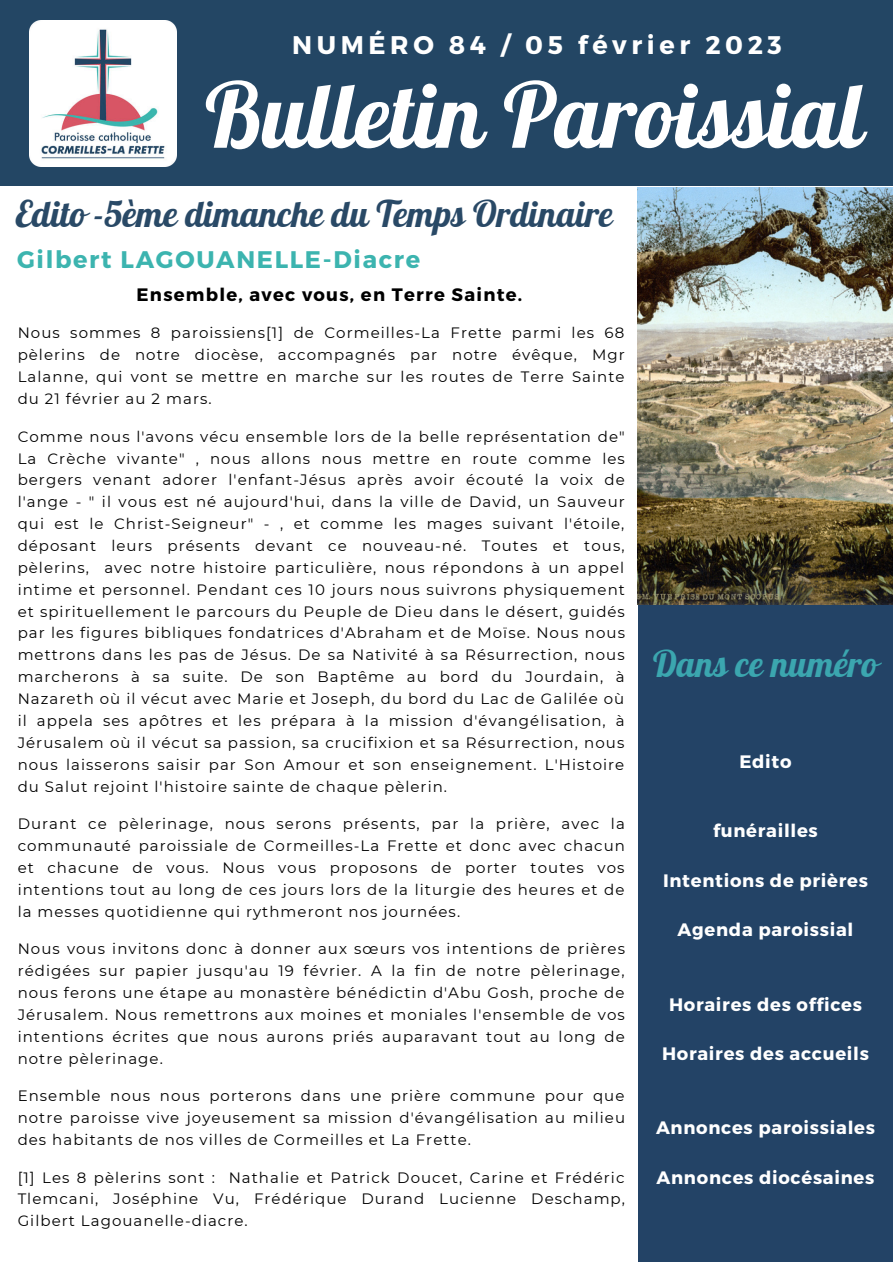
<style>
.page{position:relative;width:893px;height:1264px;background:#fff}
.page>*{position:absolute;margin:0;border:0;box-sizing:border-box;transform-origin:0 0}
.t1{font:89.85px "Lobster";color:#fff}
.t2{font:36px "Lobster";color:#294966}
.t3{font:36px "Lobster";color:#3ba6af}
.t4{font:700 25.5px "Montserrat";letter-spacing:.18em;color:#fff}
.t5{font:700 24px "Montserrat";letter-spacing:.07em;color:#3cb4af}
.t6{font:700 18px "Montserrat";letter-spacing:.04em;color:#fff}
.t7{font:700 18px "Montserrat";letter-spacing:.07em;color:#000}
.t8{font:15px/21.9px "Montserrat";letter-spacing:.07em;color:#000;text-align:justify}
</style>
<div class="page">
<div style="left:638px;top:604px;width:254px;height:658px;background:#234366"></div>
<div style="left:0;top:0;width:892px;height:186px;background:#234664"></div>
<img style="left:30px;top:21px;width:146px;height:146px">
<img style="left:638px;top:187px;width:254px;height:417px">
<h3 class="t4" style="left:292px;top:29px;width:491px">NUMÉRO 84 / 05 février 2023</h3>
<h1 class="t1" style="left:205px;top:58px;width:660px">Bulletin Paroissial</h1>
<h2 class="t2" style="left:16px;top:191px;width:598px">Edito -5ème dimanche du Temps Ordinaire</h2>
<h3 class="t5" style="left:17px;top:244px;width:404px">Gilbert LAGOUANELLE-Diacre</h3>
<p class="t7" style="left:137px;top:283px;width:387px">Ensemble, avec vous, en Terre Sainte.</p>
<p class="t8" style="left:18px;top:321px;width:608px">Nous sommes 8 paroissiens[1] de Cormeilles-La Frette parmi les 68 pèlerins de notre diocèse, accompagnés par notre évêque, Mgr Lalanne, qui vont se mettre en marche sur les routes de Terre Sainte du 21 février au 2 mars.</p>
<p class="t8" style="left:18px;top:425px;width:608px">Comme nous l'avons vécu ensemble lors de la belle représentation de" La Crèche vivante" , nous allons nous mettre en route comme les bergers venant adorer l'enfant-Jésus après avoir écouté la voix de l'ange - " il vous est né aujourd'hui, dans la ville de David, un Sauveur qui est le Christ-Seigneur" - , et comme les mages suivant l'étoile, déposant leurs présents devant ce nouveau-né. Toutes et tous, pèlerins, avec notre histoire particulière, nous répondons à un appel intime et personnel. Pendant ces 10 jours nous suivrons physiquement et spirituellement le parcours du Peuple de Dieu dans le désert, guidés par les figures bibliques fondatrices d'Abraham et de Moïse. Nous nous mettrons dans les pas de Jésus. De sa Nativité à sa Résurrection, nous marcherons à sa suite. De son Baptême au bord du Jourdain, à Nazareth où il vécut avec Marie et Joseph, du bord du Lac de Galilée où il appela ses apôtres et les prépara à la mission d'évangélisation, à Jérusalem où il vécut sa passion, sa crucifixion et sa Résurrection, nous nous laisserons saisir par Son Amour et son enseignement. L'Histoire du Salut rejoint l'histoire sainte de chaque pèlerin.</p>
<p class="t8" style="left:18px;top:812px;width:608px">Durant ce pèlerinage, nous serons présents, par la prière, avec la communauté paroissiale de Cormeilles-La Frette et donc avec chacun et chacune de vous. Nous vous proposons de porter toutes vos intentions tout au long de ces jours lors de la liturgie des heures et de la messes quotidienne qui rythmeront nos journées.</p>
<p class="t8" style="left:18px;top:937px;width:609px">Nous vous invitons donc à donner aux sœurs vos intentions de prières rédigées sur papier jusqu'au 19 février. A la fin de notre pèlerinage, nous ferons une étape au monastère bénédictin d'Abu Gosh, proche de Jérusalem. Nous remettrons aux moines et moniales l'ensemble de vos intentions écrites que nous aurons priés auparavant tout au long de notre pèlerinage.</p>
<p class="t8" style="left:18px;top:1084px;width:609px">Ensemble nous nous porterons dans une prière commune pour que notre paroisse vive joyeusement sa mission d'évangélisation au milieu des habitants de nos villes de Cormeilles et La Frette.</p>
<p class="t8" style="left:18px;top:1165px;width:608px">[1] Les 8 pèlerins sont : Nathalie et Patrick Doucet, Carine et Frédéric Tlemcani, Joséphine Vu, Frédérique Durand Lucienne Deschamp, Gilbert Lagouanelle-diacre.</p>
<h2 class="t3" style="left:653px;top:640px;width:226px">Dans ce numéro</h2>
<p class="t6" style="left:739px;top:750px;width:54px">Edito</p>
<p class="t6" style="left:713px;top:819px;width:106px">funérailles</p>
<p class="t6" style="left:663px;top:869px;width:206px">Intentions de prières</p>
<p class="t6" style="left:677px;top:918px;width:177px">Agenda paroissial</p>
<p class="t6" style="left:669px;top:992px;width:194px">Horaires des offices</p>
<p class="t6" style="left:662px;top:1042px;width:208px">Horaires des accueils</p>
<p class="t6" style="left:656px;top:1116px;width:220px">Annonces paroissiales</p>
<p class="t6" style="left:656px;top:1166px;width:219px">Annonces diocésaines</p>
</div>
